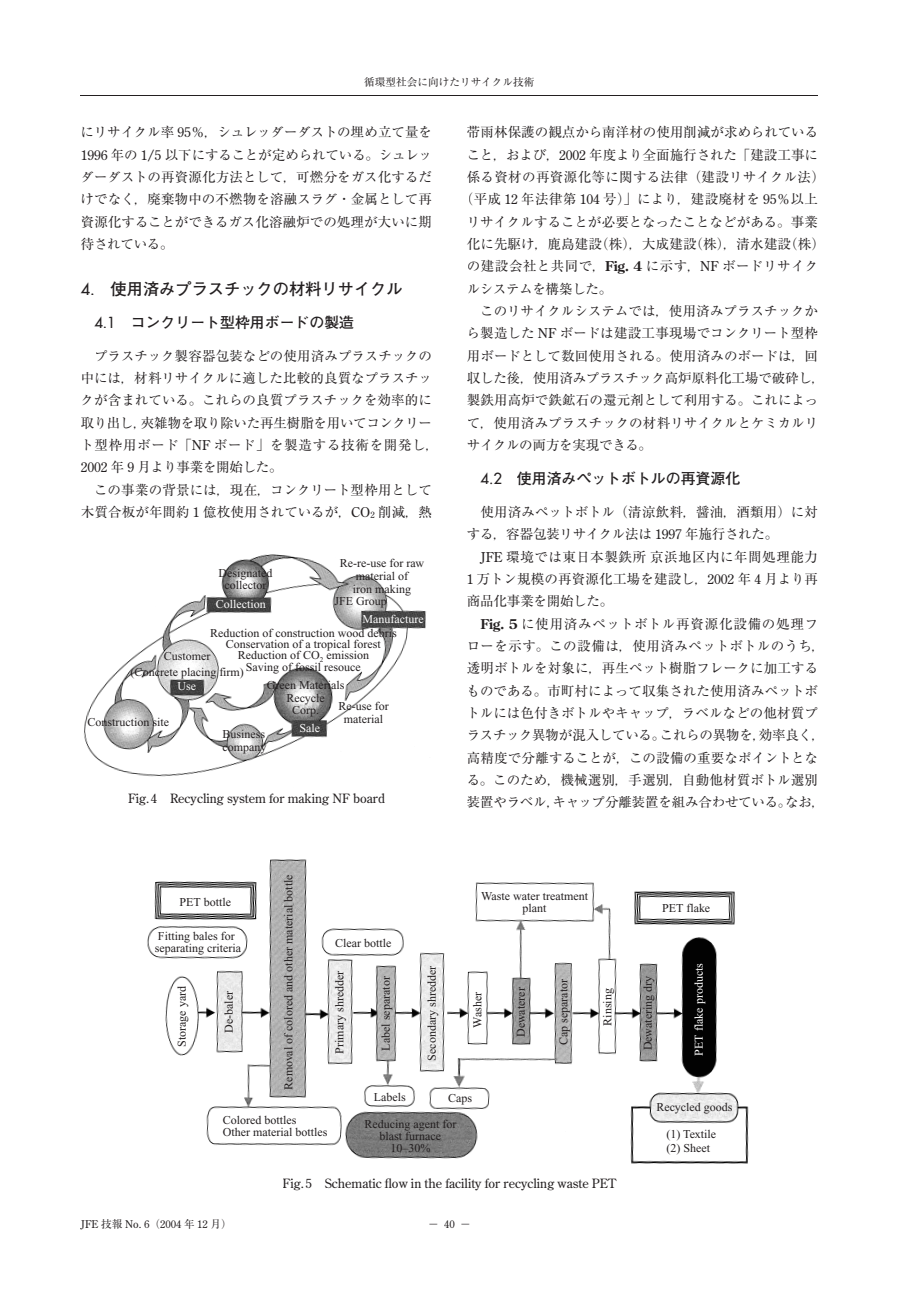
<style>
.page{position:relative;width:919px;height:1289px;background:#fff}
.page>*{position:absolute;margin:0;border:0;box-sizing:border-box;transform-origin:0 0}
.t1{font:700 16.2px "Futo Go B101 Pro";color:#231f20}
.t2{font:700 14.85px "Futo Go B101 Pro";color:#231f20}
.t3{font:13.5px/22.4px "Ryumin Pro";color:#231f20;text-align:justify}
.t4{font:13.5px "Ryumin Pro";letter-spacing:.03em;color:#231f20}
.t5{font:13.5px "Ryumin Pro";letter-spacing:.035em;color:#231f20}
.t6{font:13.5px "Ryumin Pro";letter-spacing:.025em;color:#231f20}
.t7{font:13.5px "Ryumin Pro";letter-spacing:-.02em;color:#231f20}
.t8{font:13.5px "Ryumin Pro";letter-spacing:-.025em;color:#231f20}
.t9{font:12.75px "Century Old Style";color:#231f20}
.t10{font:12px/12.8px "Times New Roman";color:#231f20;text-align:center}
.t11{font:12px "Times New Roman";color:#fff}
.t12{font:10.65px "Century Old Style";color:#231f20}
.t13{font:10.65px "Ryumin Pro";color:#231f20}
.t14{font:700 10.65px "Futo Min A101 Pro";color:#231f20}
.s1{font-family:"Century Old Style"}
.s2{font-family:"Futura";font-weight:400}
.s3{font-family:"Century Old Style";font-size:8.85px}
.s4{font-family:"Century Old Style";font-weight:700}
.s5{font-family:"Ryumin Pro"}
.s6{font-family:"Century Old Style";font-weight:400}
</style>
<div class="page">
<hr style="left:81px;top:95px;width:736px;height:1px;background:#231f20">
<img style="left:147px;top:859px;width:602px;height:305px">
<img style="left:84px;top:554px;width:342px;height:223px">
<p class="t13" style="left:364px;top:74px;width:172px">循環型社会に向けたリサイクル技術</p>
<p class="t3" style="left:81px;top:120px;width:353px">にリサイクル率 <span class="s1">95</span>％，シュレッダーダストの埋め立て量を<span class="s1">1996</span> 年の <span class="s1">1/5</span> 以下にすることが定められている。シュレッダーダストの再資源化方法として，可燃分をガス化するだけでなく，廃棄物中の不燃物を溶融スラグ・金属として再資源化することができるガス化溶融炉での処理が大いに期待されている。</p>
<p class="t1" style="left:81px;top:276px;width:323px"><span class="s2">4.</span> 使用済みプラスチックの材料リサイクル</p>
<p class="t2" style="left:94px;top:310px;width:261px"><span class="s2">4.1</span> コンクリート型枠用ボードの製造</p>
<p class="t3" style="left:80px;top:343px;width:360px;text-align:left;text-indent:14px">プラスチック製容器包装などの使用済みプラスチックの中には，材料リサイクルに適した比較的良質なプラスチックが含まれている。これらの良質プラスチックを効率的に取り出し，夾雑物を取り除いた再生樹脂を用いてコンクリート型枠用ボード「<span class="s1">NF</span> ボード」を製造する技術を開発し，<br><span class="s1">2002</span> 年 <span class="s1">9</span> 月より事業を開始した。</p>
<p class="t3" style="left:81px;top:477px;width:353px;text-align:right">この事業の背景には，現在，コンクリート型枠用として木質合板が年間約 <span class="s1">1</span> 億枚使用されているが，<span class="s1">CO</span><span class="s3">2</span> 削減，熱</p>
<p class="t10" style="left:218px;top:566px;width:55px">Designated collector</p>
<p class="t11" style="left:216px;top:597px;width:52px">Collection</p>
<p class="t10" style="left:340px;top:557px;width:86px">Re-re-use for raw material of<br>iron making</p>
<p class="t11" style="left:362px;top:612px;width:63px">Manufacture</p>
<p class="t10" style="left:334px;top:595px;width:54px">JFE Group</p>
<p class="t10" style="left:210px;top:627px;width:188px;line-height:11.2px">Reduction of construction wood debris<br>Conservation of a tropical forest<br>Reduction of CO<sub>2</sub> emission<br>Saving of fossil resouce</p>
<p class="t10" style="left:164px;top:650px;width:48px">Customer</p>
<p class="t10" style="left:131px;top:665px;width:115px">(Concrete placing firm)</p>
<p class="t11" style="left:177px;top:680px;width:20px">Use</p>
<p class="t10" style="left:88px;top:716px;width:83px">Construction site</p>
<p class="t10" style="left:267px;top:679px;width:79px">Green Materials<br>Recycle<br>Corp.</p>
<p class="t10" style="left:338px;top:700px;width:52px">Re-use for material</p>
<p class="t11" style="left:299px;top:721px;width:22px">Sale</p>
<p class="t10" style="left:222px;top:728px;width:45px;text-align:left">Business company</p>
<p class="t9" style="left:128px;top:790px;width:258px">Fig. 4 Recycling system for making NF board</p>
<p class="t10" style="left:179px;top:896px;width:53px">PET bottle</p>
<p class="t10" style="left:155px;top:930px;width:88px;line-height:12px;text-align:left">Fitting bales for separating criteria</p>
<p class="t10" style="left:176px;top:1046px;width:63px;rotate:-90deg">Storage yard</p>
<p class="t10" style="left:223px;top:1033px;width:44px;rotate:-90deg">De-baler</p>
<p class="t10" style="left:282px;top:1089px;width:217px;rotate:-90deg">Removal of colored and other material bottle</p>
<p class="t10" style="left:335px;top:936px;width:58px">Clear bottle</p>
<p class="t10" style="left:333px;top:1053px;width:85px;rotate:-90deg">Primary shredder</p>
<p class="t10" style="left:380px;top:1050px;width:76px;rotate:-90deg">Label separator</p>
<p class="t10" style="left:426px;top:1060px;width:97px;rotate:-90deg">Secondary shredder</p>
<p class="t3" style="left:467px;top:120px;width:353px">帯雨林保護の観点から南洋材の使用削減が求められている</p>
<p class="t3" style="left:466px;top:143px;width:353px">こと，および，<span class="s1">2002</span> 年度より全面施行された「建設工事に</p>
<p class="t6" style="left:467px;top:166px;width:359px">係る資材の再資源化等に関する法律（建設リサイクル法）</p>
<p class="t4" style="left:460px;top:189px;width:359px">（平成 <span class="s1">12</span> 年法律第 <span class="s1">104</span> 号）」により，建設廃材を <span class="s1">95</span>％以上</p>
<p class="t3" style="left:466px;top:209px;width:353px">リサイクルすることが必要となったことなどがある。事業</p>
<p class="t3" style="left:467px;top:232px;width:359px">化に先駆け，鹿島建設（株），大成建設（株），清水建設（株）</p>
<p class="t5" style="left:467px;top:256px;width:353px">の建設会社と共同で，<span class="s4">Fig. 4</span> に示す，<span class="s1">NF</span> ボードリサイク</p>
<p class="t8" style="left:467px;top:278px;width:147px">ルシステムを構築した。</p>
<p class="t3" style="left:480px;top:299px;width:339px">このリサイクルシステムでは，使用済みプラスチックか</p>
<p class="t3" style="left:466px;top:321px;width:353px">ら製造した <span class="s1">NF</span> ボードは建設工事現場でコンクリート型枠</p>
<p class="t3" style="left:467px;top:343px;width:352px">用ボードとして数回使用される。使用済みのボードは，回</p>
<p class="t3" style="left:467px;top:366px;width:360px">収した後，使用済みプラスチック高炉原料化工場で破砕し，</p>
<p class="t3" style="left:467px;top:388px;width:353px">製鉄用高炉で鉄鉱石の還元剤として利用する。これによっ</p>
<p class="t3" style="left:467px;top:410px;width:353px">て，使用済みプラスチックの材料リサイクルとケミカルリ</p>
<p class="t7" style="left:467px;top:434px;width:187px">サイクルの両方を実現できる。</p>
<p class="t2" style="left:480px;top:466px;width:261px"><span class="s2">4.2</span> 使用済みペットボトルの再資源化</p>
<p class="t3" style="left:467px;top:500px;width:352px;text-indent:14px">使用済みペットボトル（清涼飲料，醤油，酒類用）に対する，容器包装リサイクル法は <span class="s1">1997</span> 年施行された。</p>
<p class="t3" style="left:467px;top:544px;width:353px;text-indent:14px"><span class="s1">JFE</span> 環境では東日本製鉄所京浜地区内に年間処理能力<span class="s1">1</span> 万トン規模の再資源化工場を建設し，<span class="s1">2002</span> 年 <span class="s1">4</span> 月より再商品化事業を開始した。</p>
<p class="t3" style="left:466px;top:611px;width:360px;text-align:center"><span class="s4">Fig. 5</span> に使用済みペットボトル再資源化設備の処理フ<br>ローを示す。この設備は，使用済みペットボトルのうち，透明ボトルを対象に，再生ペット樹脂フレークに加工するものである。市町村によって収集された使用済みペットボトルには色付きボトルやキャップ，ラベルなどの他材質プラスチック異物が混入している。これらの異物を，効率良く，高精度で分離することが，この設備の重要なポイントとなる。このため，機械選別，手選別，自動他材質ボトル選別装置やラベル，キャップ分離装置を組み合わせている。なお，</p>
<p class="t10" style="left:481px;top:890px;width:109px;line-height:12px">Waste water treatment plant</p>
<p class="t10" style="left:471px;top:1027px;width:37px;rotate:-90deg">Washer</p>
<p class="t10" style="left:514px;top:1037px;width:51px;rotate:-90deg">Dewaterer</p>
<p class="t10" style="left:557px;top:1045px;width:68px;rotate:-90deg">Cap separator</p>
<p class="t10" style="left:601px;top:1025px;width:39px;rotate:-90deg">Rinsing</p>
<p class="t10" style="left:662px;top:902px;width:50px">PET flake</p>
<p class="t10" style="left:641px;top:1050px;width:76px;rotate:-90deg">Dewatering dry</p>
<p class="t11" style="left:692px;top:1055px;width:94px;rotate:-90deg">PET flake products</p>
<p class="t10" style="left:374px;top:1090px;width:33px">Labels</p>
<p class="t10" style="left:448px;top:1092px;width:25px">Caps</p>
<p class="t10" style="left:656px;top:1100px;width:78px">Recycled goods</p>
<p class="t10" style="left:223px;top:1114px;width:106px;line-height:12px;text-align:left">Colored bottles<br>Other material bottles</p>
<p class="t10" style="left:364px;top:1118px;width:93px;line-height:12px">Reducing agent for blast furnace<br>10–30%</p>
<p class="t10" style="left:666px;top:1127px;width:51px;line-height:14.2px;text-align:left">(1) Textile (2) Sheet</p>
<p class="t9" style="left:282px;top:1175px;width:335px">Fig. 5 Schematic fl ow in the facility for recycling waste PET</p>
<p class="t12" style="left:81px;top:1217px;width:152px">JFE <span class="s5">技報</span> No. 6<span class="s5">（</span>2004 <span class="s5">年</span> 12 <span class="s5">月）</span></p>
<p class="t14" style="left:428px;top:1215px;width:44px">－ <span class="s6">40</span> －</p>
</div>
